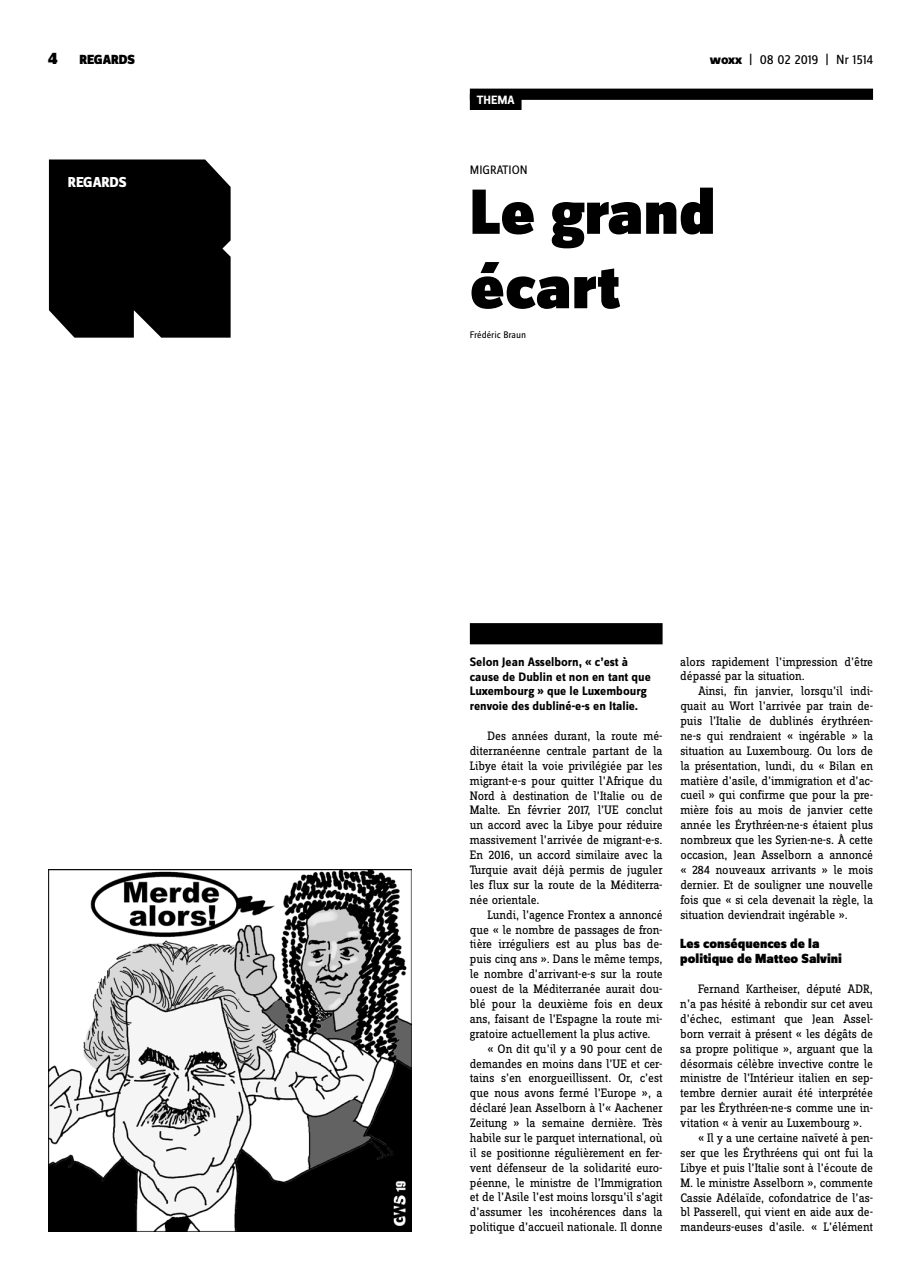
<style>
.page{position:relative;width:922px;height:1276px;background:#fff}
.page>*{position:absolute;margin:0;border:0;box-sizing:border-box;transform-origin:0 0}
.t1{font:900 66.25px/74.4px "Zine Sans Dis";color:#000}
.t2{font:800 15px "Zine Sans Dis";letter-spacing:-.01em;color:#fff}
.t3{font:900 13.75px/14.9px "Zine Sans Dis";color:#000}
.t4{font:13.75px "Zine Sans Dis";letter-spacing:-.01em;color:#000}
.t5{font:12.75px/14.9px "Zine Slab Dis";letter-spacing:-.01em;color:#000;text-align:justify}
.t6{font:700 12.75px/14.9px "Zine Sans Dis";color:#000}
.t7{font:12.75px "Zine Sans Dis";color:#000}
.t8{font:700 12.5px "Zine Sans Dis";color:#fff}
.t9{font:10px "Zine Sans Dis";color:#000}
.s1{font-size:17.5px}
.s2{font-weight:800}
</style>
<div class="page">
<div style="left:469px;top:89px;width:403px;height:11px;background:#000"></div>
<div style="left:469px;top:623px;width:193px;height:21px;background:#000"></div>
<div style="left:49px;top:159px;width:181px;height:179px;background:#000"></div>
<div style="left:469px;top:94px;width:52px;height:16px;background:#000"></div>
<img style="left:49px;top:869px;width:362px;height:362px">
<p class="t3" style="left:48px;top:53px;width:88px"><span class="s1">4</span> REGARDS</p>
<p class="t4" style="left:709px;top:53px;width:165px"><span class="s2">woxx</span> | 08 02 2019 | Nr 1514</p>
<p class="t2" style="left:68px;top:174px;width:60px">REGARDS</p>
<p class="t8" style="left:477px;top:93px;width:39px">THEMA</p>
<p class="t7" style="left:469px;top:163px;width:57px">Migration</p>
<h1 class="t1" style="left:469px;top:179px;width:247px">Le grand écart</h1>
<p class="t9" style="left:469px;top:329px;width:58px">Frédéric Braun</p>
<p class="t6" style="left:469px;top:655px;width:182px">Selon Jean Asselborn, « c’est à cause de Dublin et non en tant que<br>Luxembourg » que le Luxembourg renvoie des dubliné-e-s en Italie.</p>
<p class="t5" style="left:469px;top:729px;width:194px;text-indent:18px">Des années durant, la route mé&shy;diterranéenne centrale partant de la Libye était la voie privilégiée par les migrant-e-s pour quitter l’Afrique du Nord à destination de l’Italie ou de Malte. En février 2017, l’UE conclut un accord avec la Libye pour réduire massivement l’arrivée de migrant-e-s.<br>En 2016, un accord similaire avec la Turquie avait déjà permis de juguler les flux sur la route de la Méditerra&shy;née orientale.</p>
<p class="t5" style="left:487px;top:907px;width:176px">Lundi, l’agence Frontex a annoncé</p>
<p class="t5" style="left:469px;top:922px;width:194px">que « le nombre de passages de fron-</p>
<p class="t5" style="left:469px;top:937px;width:194px">tière irréguliers est au plus bas de-</p>
<p class="t5" style="left:469px;top:952px;width:194px">puis cinq ans ». Dans le même temps,</p>
<p class="t5" style="left:469px;top:967px;width:194px">le nombre d’arrivant-e-s sur la route</p>
<p class="t5" style="left:469px;top:982px;width:194px">ouest de la Méditerranée aurait dou-</p>
<p class="t5" style="left:469px;top:997px;width:194px">blé pour la deuxième fois en deux</p>
<p class="t5" style="left:469px;top:1012px;width:194px">ans, faisant de l’Espagne la route mi-</p>
<p class="t5" style="left:469px;top:1027px;width:182px">gratoire actuellement la plus active.</p>
<p class="t5" style="left:487px;top:1041px;width:176px">« On dit qu’il y a 90 pour cent de</p>
<p class="t5" style="left:469px;top:1056px;width:194px">demandes en moins dans l’UE et cer-</p>
<p class="t5" style="left:469px;top:1071px;width:194px">tains s’en enorgueillissent. Or, c’est</p>
<p class="t5" style="left:469px;top:1086px;width:194px">que nous avons fermé l’Europe », a</p>
<p class="t5" style="left:469px;top:1101px;width:194px">déclaré Jean Asselborn à l’« Aachener</p>
<p class="t5" style="left:469px;top:1116px;width:194px">Zeitung » la semaine dernière. Très</p>
<p class="t5" style="left:469px;top:1131px;width:194px">habile sur le parquet international, où</p>
<p class="t5" style="left:469px;top:1146px;width:194px">il se positionne régulièrement en fer-</p>
<p class="t5" style="left:469px;top:1160px;width:194px">vent défenseur de la solidarité euro-</p>
<p class="t5" style="left:469px;top:1175px;width:194px">péenne, le ministre de l’Immigration</p>
<p class="t5" style="left:469px;top:1190px;width:194px">et de l’Asile l’est moins lorsqu’il s’agit</p>
<p class="t5" style="left:469px;top:1205px;width:194px">d’assumer les incohérences dans la</p>
<p class="t5" style="left:469px;top:1220px;width:194px">politique d’accueil nationale. Il donne</p>
<p class="t5" style="left:680px;top:654px;width:194px">alors rapidement l’impression d’être dépassé par la situation.</p>
<p class="t5" style="left:680px;top:684px;width:194px;text-indent:18px">Ainsi, fin janvier, lorsqu’il indi&shy;quait au Wort l’arrivée par train de&shy;puis l’Italie de dublinés érythréen&shy;ne-s qui rendraient « ingérable » la situation au Luxembourg. Ou lors de la présentation, lundi, du « Bilan en matière d’asile, d’immigration et d’ac&shy;cueil » qui confirme que pour la pre&shy;mière fois au mois de janvier cette année les Érythréen-ne-s étaient plus nombreux que les Syrien-ne-s. À cette occasion, Jean Asselborn a annoncé « 284 nouveaux arrivants » le mois dernier. Et de souligner une nouvelle fois que « si cela devenait la règle, la situation deviendrait ingérable ».</p>
<p class="t3" style="left:680px;top:937px;width:163px">Les conséquences de la politique de Matteo Salvini</p>
<p class="t5" style="left:698px;top:982px;width:176px">Fernand Kartheiser, député ADR,</p>
<p class="t5" style="left:680px;top:997px;width:194px">n’a pas hésité à rebondir sur cet aveu</p>
<p class="t5" style="left:680px;top:1012px;width:194px">d’échec, estimant que Jean Assel-</p>
<p class="t5" style="left:680px;top:1027px;width:194px">born verrait à présent « les dégâts de</p>
<p class="t5" style="left:680px;top:1041px;width:194px">sa propre politique », arguant que la</p>
<p class="t5" style="left:680px;top:1056px;width:194px">désormais célèbre invective contre le</p>
<p class="t5" style="left:680px;top:1071px;width:194px">ministre de l’Intérieur italien en sep-</p>
<p class="t5" style="left:680px;top:1086px;width:194px">tembre dernier aurait été interprétée</p>
<p class="t5" style="left:680px;top:1101px;width:194px">par les Érythréen-ne-s comme une in-</p>
<p class="t5" style="left:680px;top:1116px;width:183px">vitation « à venir au Luxembourg ».</p>
<p class="t5" style="left:698px;top:1131px;width:176px">« Il y a une certaine naïveté à pen-</p>
<p class="t5" style="left:680px;top:1146px;width:194px">ser que les Érythréens qui ont fui la</p>
<p class="t5" style="left:680px;top:1160px;width:194px">Libye et puis l’Italie sont à l’écoute de</p>
<p class="t5" style="left:680px;top:1175px;width:194px">M. le ministre Asselborn », commente</p>
<p class="t5" style="left:680px;top:1190px;width:194px">Cassie Adélaïde, cofondatrice de l’as-</p>
<p class="t5" style="left:680px;top:1205px;width:194px">bl Passerell, qui vient en aide aux de-</p>
<p class="t5" style="left:680px;top:1220px;width:194px">mandeurs-euses d’asile. « L’élément</p>
</div>
